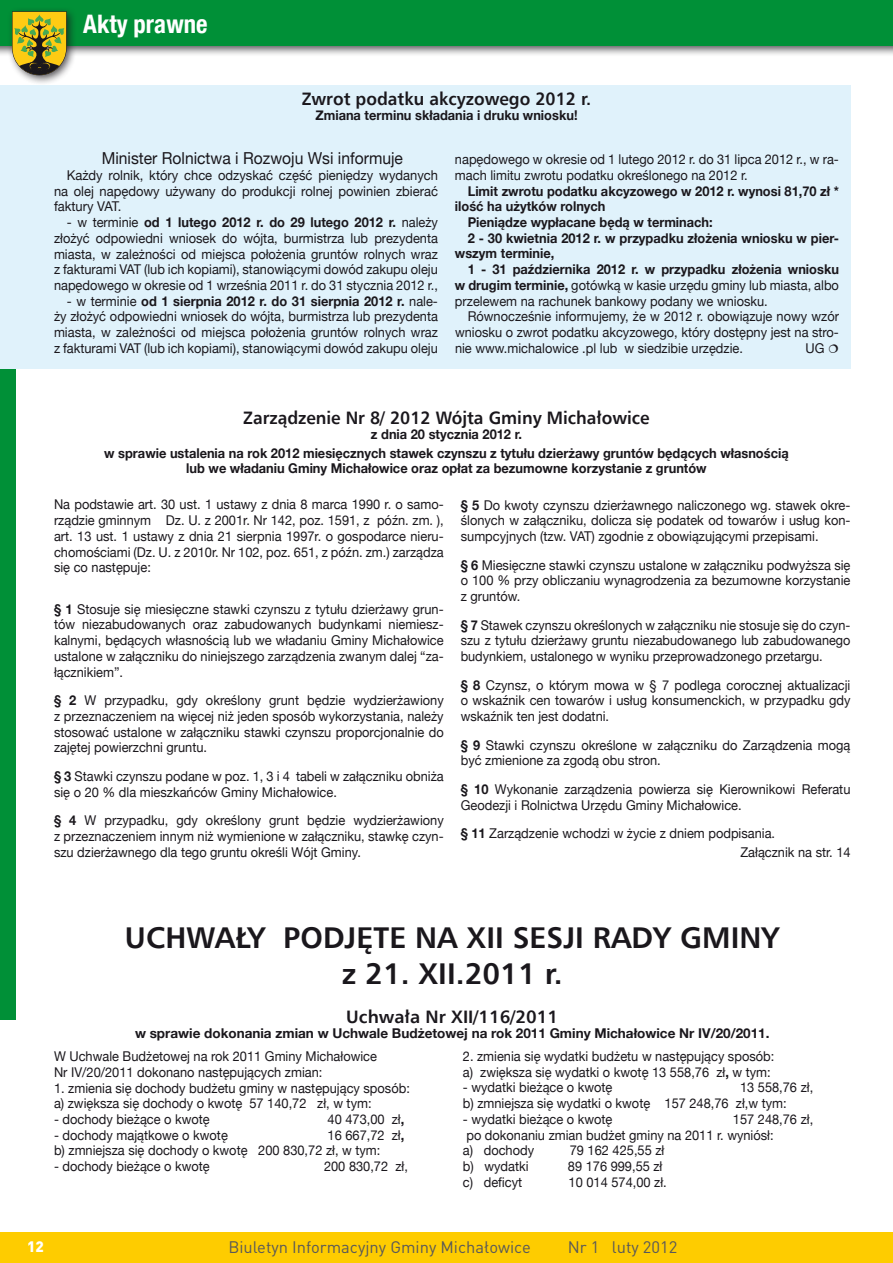
<style>
.page{position:relative;width:893px;height:1263px;background:#fff}
.page>*{position:absolute;margin:0;border:0;box-sizing:border-box;transform-origin:0 0}
.t1{font:700 30px/36px "Humnst 777 EU";color:#1a171c;text-align:center}
.t2{font:700 condensed 25.5px "Helvetica Neue LT Com";color:#fff}
.t3{font:700 18px "Humnst 777 EU";color:#1a171c;scale:.95 1}
.t4{font:700 18px "Humnst 777 EU";color:#1a171c}
.t5{font:16.5px "DIN Pro";color:#58585a}
.t6{font:16.5px "Helvetica Neue";color:#1a171c;scale:.95 1}
.t7{font:900 15px "DIN";color:#fff}
.t8{font:13.5px/15.8px "Helvetica Neue";color:#1a171c;scale:.95 1}
.t9{font:700 13.5px/19.2px "Helvetica Neue";color:#1a171c;text-align:center;scale:.95 1}
.t10{font:13.5px/15.8px "Helvetica Neue";color:#1a171c;text-align:justify;scale:.94 1}
.t11{font:13.5px/15.8px "Helvetica Neue";color:#1a171c;text-align:justify;scale:.96 1}
.t12{font:700 13.5px "Helvetica Neue";color:#1a171c}
.s1{font-weight:700}
</style>
<div class="page">
<div style="left:0;top:0;width:893px;height:56px;background:#1a171c;opacity:.75"></div>
<div style="left:0;top:0;width:893px;height:45px;background:#009037"></div>
<div style="left:0;top:1233px;width:893px;height:30px;background:#fecc00"></div>
<div style="left:7px;top:6px;width:70px;height:80px;background:#1a171c;opacity:.75"></div>
<svg style="left:12px;top:12px;width:54px;height:63px;background:#ad9e2c"></svg>
<div style="left:0;top:234px;width:16px;height:785px;background:#009037"></div>
<div style="left:0;top:85px;width:850px;height:284px;background:#e0f2fb"></div>
<h2 class="t2" style="left:83px;top:8px;width:126px">Akty prawne</h2>
<h3 class="t3" style="left:302px;top:87px;width:306px">Zwrot podatku akcyzowego 2012 r.</h3>
<p class="t9" style="left:315px;top:105px;width:277px">Zmiana terminu składania i druku wniosku!</p>
<p class="t6" style="left:102px;top:148px;width:319px">Minister Rolnictwa i Rozwoju Wsi informuje</p>
<p class="t11" style="left:54px;top:167px;width:401px;text-indent:13px">Każdy rolnik, który chce odzyskać część pieniędzy wydanych na olej napędowy używany do produkcji rolnej powinien zbierać faktury VAT.</p>
<p class="t8" style="left:54px;top:214px;width:406px;text-align:justify;text-indent:13px">- w terminie <span class="s1">od 1 lutego 2012 r. do 29 lutego 2012 r.</span> należy złożyć odpowiedni wniosek do wójta, burmistrza lub prezydenta miasta, w zależności od miejsca położenia gruntów rolnych wraz z fakturami VAT (lub ich kopiami), stanowiącymi dowód zakupu oleju napędowego w okresie od 1 września 2011 r. do 31 stycznia 2012 r.,</p>
<p class="t8" style="left:54px;top:293px;width:406px;text-align:justify;text-indent:13px">- w terminie <span class="s1">od 1 sierpnia 2012 r. do 31 sierpnia 2012 r.</span> nale&shy;ży złożyć odpowiedni wniosek do wójta, burmistrza lub prezydenta miasta, w zależności od miejsca położenia gruntów rolnych wraz z fakturami VAT (lub ich kopiami), stanowiącymi dowód zakupu oleju</p>
<p class="t8" style="left:455px;top:151px;width:406px">napędowego w okresie od 1 lutego 2012 r. do 31 lipca 2012 r., w ra&shy;mach limitu zwrotu podatku określonego na 2012 r.</p>
<p class="t9" style="left:468px;top:181px;width:392px">Limit zwrotu podatku akcyzowego w 2012 r. wynosi 81,70 zł *</p>
<p class="t9" style="left:455px;top:197px;width:160px">ilość ha użytków rolnych</p>
<p class="t9" style="left:468px;top:212px;width:259px">Pieniądze wypłacane będą w terminach:</p>
<p class="t9" style="left:468px;top:228px;width:392px">2 - 30 kwietnia 2012 r. w przypadku złożenia wniosku w pier-</p>
<p class="t9" style="left:455px;top:244px;width:106px">wszym terminie,</p>
<p class="t9" style="left:468px;top:259px;width:392px">1 - 31 października 2012 r. w przypadku złożenia wniosku</p>
<p class="t8" style="left:455px;top:277px;width:406px"><span class="s1">w drugim terminie,</span> gotówką w kasie urzędu gminy lub miasta, albo</p>
<p class="t8" style="left:455px;top:293px;width:331px">przelewem na rachunek bankowy podany we wniosku.</p>
<p class="t8" style="left:468px;top:309px;width:392px">Równocześnie informujemy, że w 2012 r. obowiązuje nowy wzór</p>
<p class="t8" style="left:455px;top:324px;width:406px">wniosku o zwrot podatku akcyzowego, który dostępny jest na stro-</p>
<p class="t8" style="left:455px;top:340px;width:305px">nie www.michalowice .pl lub w siedzibie urzędzie.</p>
<p class="t8" style="left:806px;top:340px;width:21px">UG</p>
<h3 class="t3" style="left:243px;top:406px;width:429px">Zarządzenie Nr 8/ 2012 Wójta Gminy Michałowice</h3>
<p class="t9" style="left:104px;top:424px;width:722px">z dnia 20 stycznia 2012 r.<br>w sprawie ustalenia na rok 2012 miesięcznych stawek czynszu z tytułu dzierżawy gruntów będących własnością</p>
<p class="t9" style="left:186px;top:458px;width:549px">lub we władaniu Gminy Michałowice oraz opłat za bezumowne korzystanie z gruntów</p>
<p class="t8" style="left:54px;top:496px;width:412px;text-align:justify">Na podstawie art. 30 ust. 1 ustawy z dnia 8 marca 1990 r. o samo&shy;rządzie gminnym Dz. U. z 2001r. Nr 142, poz. 1591, z późn. zm. ), art. 13 ust. 1 ustawy z dnia 21 sierpnia 1997r. o gospodarce nieru&shy;chomościami (Dz. U. z 2010r. Nr 102, poz. 651, z późn. zm.) zarządza się co następuje:</p>
<p class="t8" style="left:54px;top:601px;width:412px;text-align:justify"><span class="s1">§ 1</span> Stosuje się miesięczne stawki czynszu z tytułu dzierżawy grun&shy;tów niezabudowanych oraz zabudowanych budynkami niemiesz&shy;kalnymi, będących własnością lub we władaniu Gminy Michałowice ustalone w załączniku do niniejszego zarządzenia zwanym dalej “za&shy;łącznikiem”.</p>
<p class="t8" style="left:54px;top:692px;width:412px;text-align:justify"><span class="s1">§ 2</span> W przypadku, gdy określony grunt będzie wydzierżawiony z przeznaczeniem na więcej niż jeden sposób wykorzystania, należy stosować ustalone w załączniku stawki czynszu proporcjonalnie do zajętej powierzchni gruntu.</p>
<p class="t8" style="left:54px;top:768px;width:412px"><span class="s1">§ 3</span> Stawki czynszu podane w poz. 1, 3 i 4 tabeli w załączniku obniża się o 20 % dla mieszkańców Gminy Michałowice.</p>
<p class="t8" style="left:54px;top:812px;width:412px;text-align:justify"><span class="s1">§ 4</span> W przypadku, gdy określony grunt będzie wydzierżawiony z przeznaczeniem innym niż wymienione w załączniku, stawkę czyn&shy;szu dzierżawnego dla tego gruntu określi Wójt Gminy.</p>
<p class="t8" style="left:461px;top:497px;width:412px;text-align:justify"><span class="s1">§ 5</span> Do kwoty czynszu dzierżawnego naliczonego wg. stawek okre&shy;ślonych w załączniku, dolicza się podatek od towarów i usług kon&shy;sumpcyjnych (tzw. VAT) zgodnie z obowiązującymi przepisami.</p>
<p class="t8" style="left:461px;top:557px;width:412px;text-align:justify"><span class="s1">§ 6</span> Miesięczne stawki czynszu ustalone w załączniku podwyższa się o 100 % przy obliczaniu wynagrodzenia za bezumowne korzystanie z gruntów.</p>
<p class="t10" style="left:461px;top:617px;width:416px"><span class="s1">§ 7</span> Stawek czynszu określonych w załączniku nie stosuje się do czyn&shy;szu z tytułu dzierżawy gruntu niezabudowanego lub zabudowanego budynkiem, ustalonego w wyniku przeprowadzonego przetargu.</p>
<p class="t8" style="left:461px;top:677px;width:412px;text-align:justify"><span class="s1">§ 8</span> Czynsz, o którym mowa w § 7 podlega corocznej aktualizacji o wskaźnik cen towarów i usług konsumenckich, w przypadku gdy wskaźnik ten jest dodatni.</p>
<p class="t8" style="left:461px;top:737px;width:412px"><span class="s1">§ 9</span> Stawki czynszu określone w załączniku do Zarządzenia mogą być zmienione za zgodą obu stron.</p>
<p class="t8" style="left:461px;top:781px;width:412px"><span class="s1">§ 10</span> Wykonanie zarządzenia powierza się Kierownikowi Referatu<br>Geodezji i Rolnictwa Urzędu Gminy Michałowice.</p>
<p class="t8" style="left:740px;top:824px;width:118px;line-height:18.5px;text-indent:-280px"><span class="s1">§ 11</span> Zarządzenie wchodzi w życie z dniem podpisania.<br>Załącznik na str. 14</p>
<h1 class="t1" style="left:125px;top:919px;width:656px">UCHWAŁY PODJĘTE NA XII SESJI RADY GMINY z 21. XII.2011 r.</h1>
<h3 class="t4" style="left:346px;top:1005px;width:214px">Uchwała Nr XII/116/2011</h3>
<p class="t12" style="left:135px;top:1025px;width:636px">w sprawie dokonania zmian w Uchwale Budżetowej na rok 2011 Gminy Michałowice Nr IV/20/2011.</p>
<p class="t8" style="left:54px;top:1048px;width:342px">W Uchwale Budżetowej na rok 2011 Gminy Michałowice<br>Nr IV/20/2011 dokonano następujących zmian:</p>
<p class="t8" style="left:54px;top:1080px;width:376px">1. zmienia się dochody budżetu gminy w następujący sposób: a) zwiększa się dochody o kwotę 57 140,72 zł, w tym:</p>
<p class="t8" style="left:54px;top:1111px;width:165px">- dochody bieżące o kwotę</p>
<p class="t8" style="left:328px;top:1111px;width:82px">40 473,00 zł<span class="s1">,</span></p>
<p class="t8" style="left:54px;top:1127px;width:185px">- dochody majątkowe o kwotę</p>
<p class="t8" style="left:54px;top:1127px;width:370px;text-indent:274px">16 667,72 zł<span class="s1">, </span>b) zmniejsza się dochody o kwotę 200 830,72 zł, w tym:</p>
<p class="t8" style="left:54px;top:1158px;width:165px">- dochody bieżące o kwotę</p>
<p class="t8" style="left:324px;top:1158px;width:90px">200 830,72 zł,</p>
<p class="t8" style="left:463px;top:1048px;width:329px">2. zmienia się wydatki budżetu w następujący sposób: a) zwiększa się wydatki o kwotę 13 558,76 zł<span class="s1">,</span> w tym:</p>
<p class="t8" style="left:463px;top:1079px;width:159px">- wydatki bieżące o kwotę</p>
<p class="t8" style="left:463px;top:1079px;width:370px;text-indent:277px">13 558,76 zł, b) zmniejsza się wydatki o kwotę 157 248,76 zł,w tym:</p>
<p class="t8" style="left:463px;top:1111px;width:159px">- wydatki bieżące o kwotę</p>
<p class="t8" style="left:463px;top:1111px;width:370px;text-indent:270px">157 248,76 zł, po dokonaniu zmian budżet gminy na 2011 r. wyniósł:<br>a) dochody</p>
<p class="t8" style="left:570px;top:1142px;width:101px">79 162 425,55 zł</p>
<p class="t8" style="left:463px;top:1158px;width:71px">b) wydatki</p>
<p class="t8" style="left:568px;top:1158px;width:101px">89 176 999,55 zł</p>
<p class="t8" style="left:463px;top:1174px;width:64px">c) deficyt</p>
<p class="t8" style="left:569px;top:1174px;width:105px">10 014 574,00 zł.</p>
<p class="t7" style="left:27px;top:1236px;width:18px">12</p>
<p class="t5" style="left:228px;top:1236px;width:304px">Biuletyn Informacyjny Gminy Michałowice</p>
<p class="t5" style="left:568px;top:1236px;width:111px">Nr 1 luty 2012</p>
</div>
